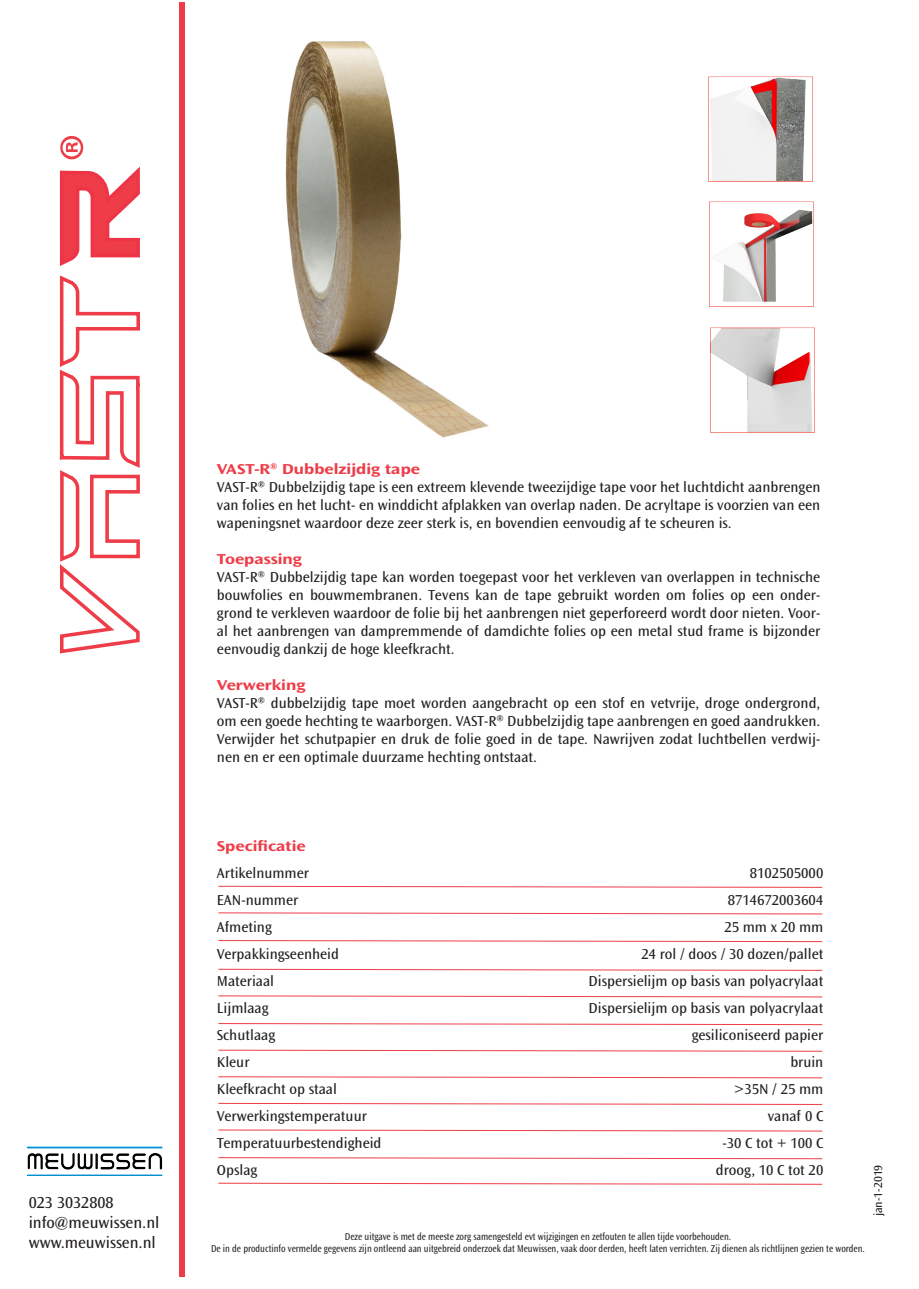
<style>
.page{position:relative;width:919px;height:1289px;background:#fff}
.page>*{position:absolute;margin:0;border:0;box-sizing:border-box;transform-origin:0 0}
.t1{font:16.5px/19.8px "Ocean Sans Std";color:#231f20}
.t2{font:15px/18px "Ocean Sans Std";color:#231f20;text-align:justify}
.t3{font:700 expanded 15px "Ocean Sans Std";color:#ee3d48}
.t4{font:12px "Ocean Sans Std";color:#231f20}
.t5{font:10.5px/12px "Ocean Sans Std";color:#231f20;text-align:center;scale:.85 1}
.s1{font-family:"Minion Pro"}
</style>
<div class="page">
<img style="left:285px;top:41px;width:204px;height:397px">
<svg style="left:60px;top:136px;width:80px;height:517px"></svg>
<img style="left:26px;top:1146px;width:137px;height:29px">
<svg style="left:218px;top:885px;width:605px;height:3px"></svg>
<svg style="left:218px;top:912px;width:605px;height:2px"></svg>
<svg style="left:218px;top:940px;width:605px;height:2px"></svg>
<svg style="left:218px;top:968px;width:605px;height:3px"></svg>
<svg style="left:218px;top:995px;width:605px;height:2px"></svg>
<svg style="left:218px;top:1023px;width:605px;height:2px"></svg>
<svg style="left:218px;top:1049px;width:605px;height:2px"></svg>
<svg style="left:218px;top:1076px;width:605px;height:2px"></svg>
<svg style="left:218px;top:1102px;width:605px;height:3px"></svg>
<svg style="left:218px;top:1129px;width:605px;height:2px"></svg>
<svg style="left:218px;top:1157px;width:605px;height:2px"></svg>
<svg style="left:218px;top:1182px;width:605px;height:2px"></svg>
<div style="left:180px;top:2px;width:5px;height:1274px;background:#ee3d48"></div>
<img style="left:708px;top:76px;width:105px;height:106px">
<img style="left:709px;top:201px;width:105px;height:106px">
<img style="left:710px;top:327px;width:105px;height:106px">
<p class="t1" style="left:29px;top:1192px;width:132px">023 3032808 info@meuwissen.nl www.meuwissen.nl</p>
<p class="t3" style="left:217px;top:460px;width:205px">VAST-R® Dubbelzijdig tape</p>
<p class="t2" style="left:217px;top:478px;width:605px">VAST-R® Dubbelzijdig tape is een extreem klevende tweezijdige tape voor het luchtdicht aanbrengen van folies en het lucht- en winddicht afplakken van overlap naden. De acryltape is voorzien van een wapeningsnet waardoor deze zeer sterk is, en bovendien eenvoudig af te scheuren is.</p>
<p class="t3" style="left:217px;top:550px;width:86px">Toepassing</p>
<p class="t2" style="left:217px;top:568px;width:605px">VAST-R® Dubbelzijdig tape kan worden toegepast voor het verkleven van overlappen in technische bouwfolies en bouwmembranen. Tevens kan de tape gebruikt worden om folies op een onder&shy;grond te verkleven waardoor de folie bij het aanbrengen niet geperforeerd wordt door nieten. Voor&shy;al het aanbrengen van dampremmende of damdichte folies op een metal stud frame is bijzonder eenvoudig dankzij de hoge kleefkracht.</p>
<p class="t3" style="left:217px;top:676px;width:90px">Verwerking</p>
<p class="t2" style="left:217px;top:694px;width:605px">VAST-R® dubbelzijdig tape moet worden aangebracht op een stof en vetvrije, droge ondergrond, om een goede hechting te waarborgen. VAST-R® Dubbelzijdig tape aanbrengen en goed aandrukken.<br>Verwijder het schutpapier en druk de folie goed in de tape. Nawrijven zodat luchtbellen verdwij&shy;nen en er een optimale duurzame hechting ontstaat.</p>
<p class="t3" style="left:217px;top:837px;width:90px">Specificatie</p>
<p class="t2" style="left:217px;top:863px;width:93px">Artikelnummer</p>
<p class="t2" style="left:749px;top:863px;width:75px">8102505000</p>
<p class="t2" style="left:217px;top:890px;width:83px">EAN-nummer</p>
<p class="t2" style="left:727px;top:890px;width:97px">8714672003604</p>
<p class="t2" style="left:217px;top:917px;width:56px">Afmeting</p>
<p class="t2" style="left:724px;top:917px;width:100px">25 mm x 20 mm</p>
<p class="t2" style="left:217px;top:944px;width:123px">Verpakkingseenheid</p>
<p class="t2" style="left:641px;top:944px;width:183px">24 rol / doos / 30 dozen/pallet</p>
<p class="t2" style="left:217px;top:971px;width:59px">Materiaal</p>
<p class="t2" style="left:588px;top:971px;width:236px">Dispersielijm op basis van polyacrylaat</p>
<p class="t2" style="left:217px;top:998px;width:53px">Lijmlaag</p>
<p class="t2" style="left:588px;top:998px;width:236px">Dispersielijm op basis van polyacrylaat</p>
<p class="t2" style="left:217px;top:1025px;width:60px">Schutlaag</p>
<p class="t2" style="left:691px;top:1025px;width:133px">gesiliconiseerd papier</p>
<p class="t2" style="left:217px;top:1052px;width:34px">Kleur</p>
<p class="t2" style="left:790px;top:1052px;width:34px">bruin</p>
<p class="t2" style="left:217px;top:1079px;width:121px">Kleefkracht op staal</p>
<p class="t2" style="left:734px;top:1079px;width:90px">&gt;35N / 25 mm</p>
<p class="t2" style="left:217px;top:1106px;width:151px">Verwerkingstemperatuur</p>
<p class="t2" style="left:767px;top:1106px;width:57px">vanaf 0 C</p>
<p class="t2" style="left:217px;top:1133px;width:166px">Temperatuurbestendigheid</p>
<p class="t2" style="left:722px;top:1133px;width:102px">-30 C tot + 100 C</p>
<p class="t2" style="left:217px;top:1160px;width:42px">Opslag</p>
<p class="t2" style="left:716px;top:1160px;width:109px">droog, 10 C tot 20</p>
<p class="t5" style="left:211px;top:1230px;width:770px">Deze uitgave is met de meeste zorg samengesteld evt wijzigingen en zetfouten te allen tijde voorbehouden.<br>De in de productinfo vermelde gegevens zijn ontleend aan uitgebreid onderzoek dat Meuwissen, vaak door derden, heeft laten verrichten. Zij dienen als richtlijnen gezien te worden<span class="s1">.</span></p>
<p class="t4" style="left:871px;top:1216px;width:53px;rotate:-90deg">jan-1-2019</p>
</div>
